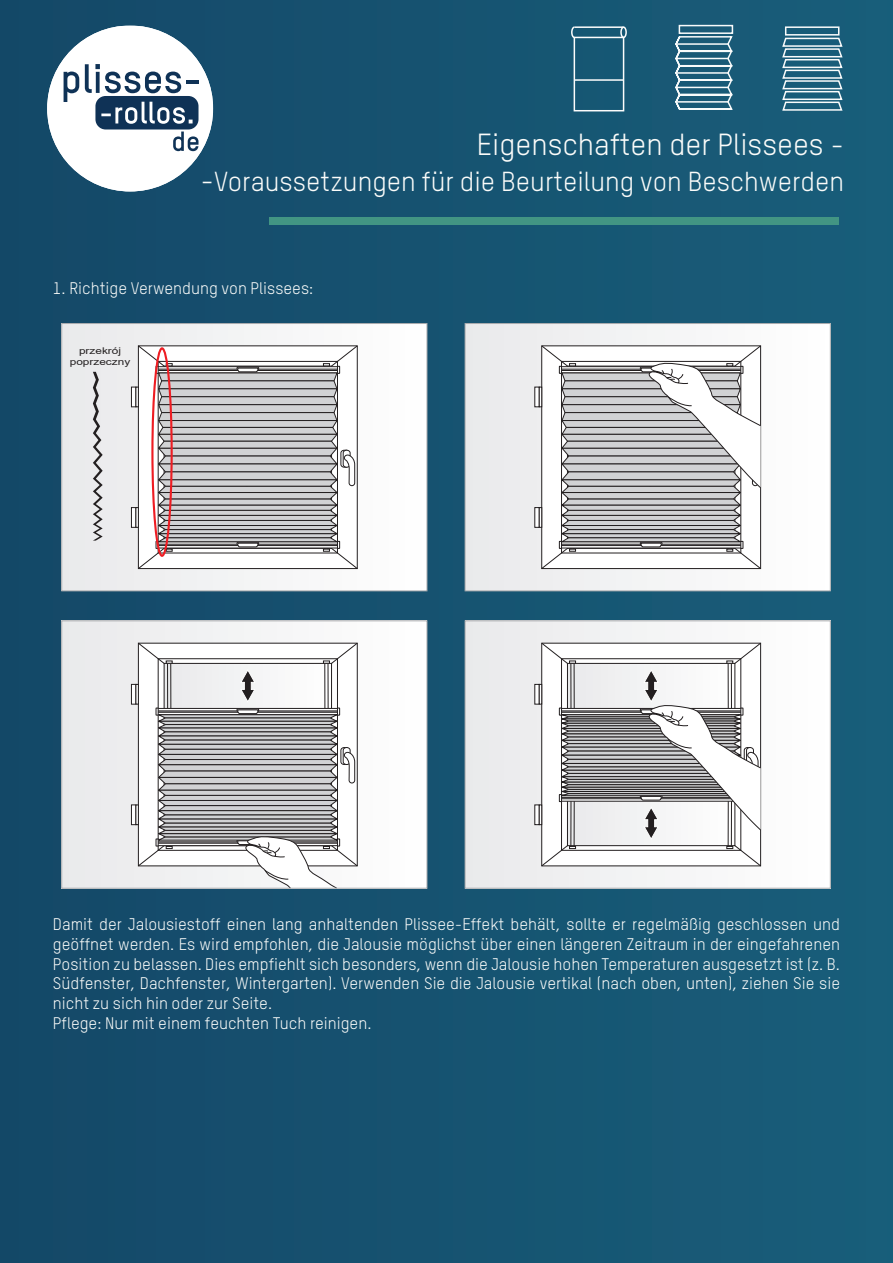
<style>
.page{position:relative;width:893px;height:1263px;background:#165371}
.page>*{position:absolute;margin:0;border:0;box-sizing:border-box;transform-origin:0 0}
.t1{font:30px "TSTARPRO";color:#fbfcfa}
.t2{font:27px "TSTARPRO";color:#fbfcfa}
.t3{font:16.5px/19.8px "TSTARPRO";color:#fbfcfa}
.t4{font:9.3px/11.2px "Arial";color:#231f20;text-align:center;scale:1.27 1}
.s1{font-size:30px}
</style>
<div class="page">
<div style="left:269px;top:218px;width:570px;height:7px;background:#429583"></div>
<div style="left:785px;top:26px;width:54px;height:10px;border:2px solid #f9fbfb"></div>
<svg style="left:782px;top:37px;width:61px;height:74px"></svg>
<div style="left:574px;top:37px;width:50px;height:74px;border:2px solid #fcfcfc"></div>
<hr style="left:574px;top:79px;width:50px;height:2px;background:#fcfcfc">
<div style="left:620px;top:26px;width:7px;height:12px;border:2px solid #fcfcfc;border-radius:50%"></div>
<svg style="left:571px;top:26px;width:5px;height:13px"></svg>
<hr style="left:574px;top:26px;width:50px;height:2px;background:#fcfcfc">
<div style="left:679px;top:25px;width:54px;height:9px;border:2px solid #f9fbfb"></div>
<svg style="left:675px;top:36px;width:58px;height:74px"></svg>
<hr style="left:676px;top:101px;width:52px;height:2px;background:#f9fbfb">
<svg style="left:61px;top:323px;width:770px;height:566px;background:#c7ccd0"></svg>
<div style="left:151px;top:347px;width:22px;height:210px;border:2px solid #ee1d23;border-radius:50%"></div>
<div style="left:47px;top:26px;width:166px;height:165px;background:#fff;border-radius:83px"></div>
<svg style="left:64px;top:72px;width:15px;height:30px"></svg>
<svg style="left:85px;top:64px;width:113px;height:87px"></svg>
<div style="left:128px;top:110px;width:6px;height:11px;background:#0f3256;border-radius:3px"></div>
<h1 class="t1" style="left:477px;top:126px;width:369px">Eigenschaften der Plissees -</h1>
<h2 class="t2" style="left:201px;top:165px;width:645px"><span class="s1">-</span>Voraussetzungen für die Beurteilung von Beschwerden</h2>
<p class="t3" style="left:53px;top:278px;width:262px">1. Richtige Verwendung von Plissees:</p>
<p class="t4" style="left:70px;top:345px;width:49px">przekrój poprzeczny</p>
<p class="t3" style="left:53px;top:914px;width:789px">Damit der Jalousiestoff einen lang anhaltenden Plissee-Effekt behält, sollte er regelmäßig geschlossen und geöffnet werden. Es wird empfohlen, die Jalousie möglichst über einen längeren Zeitraum in der eingefahrenen Position zu belassen. Dies empfiehlt sich besonders, wenn die Jalousie hohen Temperaturen ausgesetzt ist (z. B.<br>Südfenster, Dachfenster, Wintergarten). Verwenden Sie die Jalousie vertikal (nach oben, unten), ziehen Sie sie nicht zu sich hin oder zur Seite.<br>Pflege: Nur mit einem feuchten Tuch reinigen.</p>
</div>
